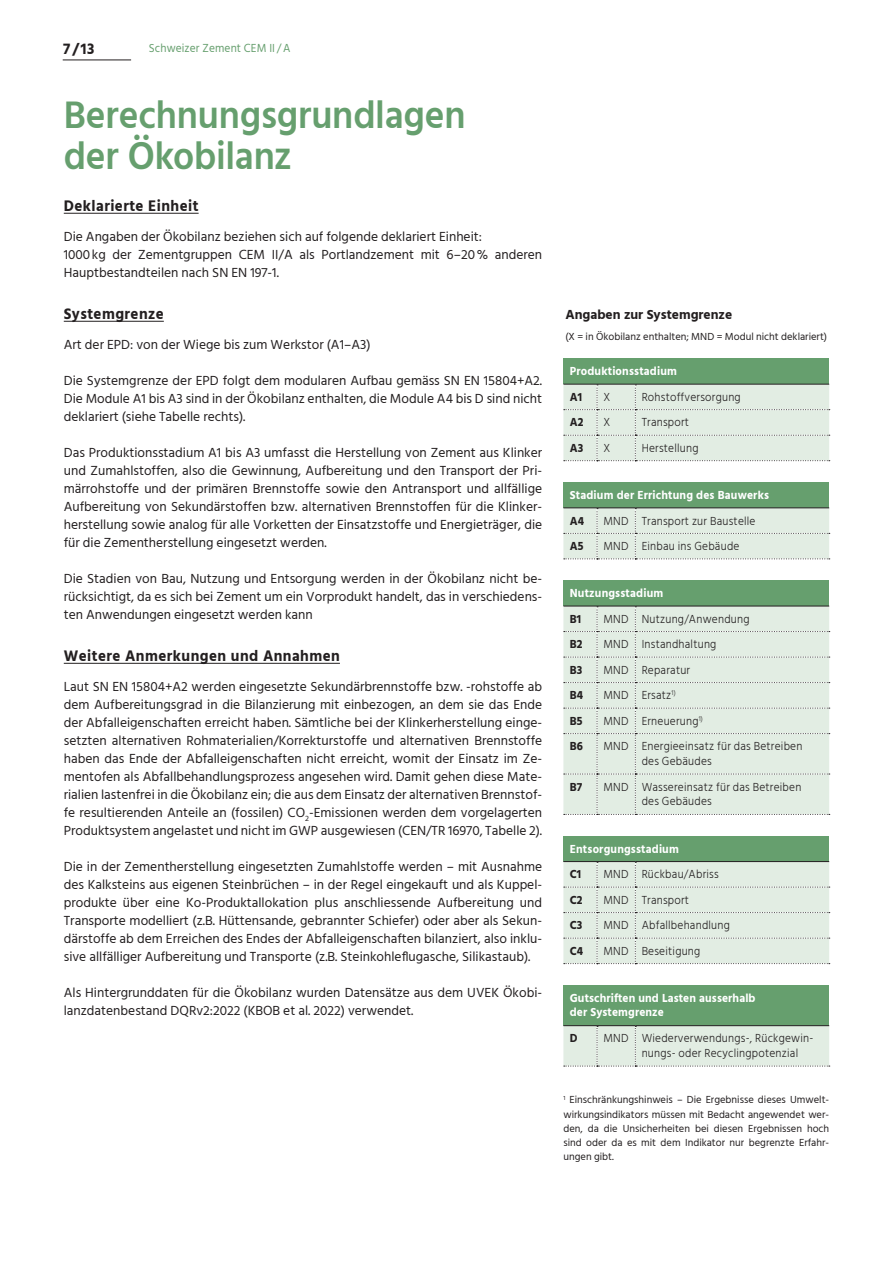
<style>
.page{position:relative;width:893px;height:1263px;background:#fff}
.page>*{position:absolute;margin:0;border:0;box-sizing:border-box;transform-origin:0 0}
.Titel{font:600 39.3px "Hind Siliguri";letter-spacing:-.005em;color:#669f6e;scale:.95 1}
.Untertitel{font:700 15.75px "Hind Siliguri";letter-spacing:.03em;color:#231f20;scale:.95 1}
.Lauftext{font:13.5px/18px "Hind Siliguri";color:#231f20;text-align:justify}
.t1{font:700 13.5px "Hind Siliguri";color:#231f20}
.Tabelle{font:300 12px/14.2px "Hind Siliguri";letter-spacing:.02em;color:#231f20;scale:.95 1}
.Tabelle_bold_weiss{font:700 12px "Hind Siliguri";letter-spacing:.015em;color:#fff;scale:.95 1}
.Tabelle_bold{font:700 12px "Hind Siliguri";letter-spacing:.01em;color:#fff;scale:.95 1}
.Tabelle_bold-2{font:700 12px "Hind Siliguri";letter-spacing:.01em;color:#231f20;scale:.95 1}
.t2{font:12px "Hind Siliguri";letter-spacing:.01em;color:#669f6e;scale:.95 1}
.Fusszeile{font:10.5px/14.2px "Hind Siliguri";color:#231f20;text-align:justify}
</style>
<div class="page">
<hr style="left:63px;top:60px;width:68px;height:1px;background:#231f20">
<hr style="left:64px;top:213px;width:135px;height:1px;background:#231f20">
<hr style="left:64px;top:321px;width:100px;height:1px;background:#231f20">
<hr style="left:64px;top:663px;width:276px;height:1px;background:#231f20">
<div style="left:563px;top:359px;width:266px;height:25px;background:#669f6e"></div>
<svg style="left:563px;top:384px;width:267px;height:77px"></svg>
<div style="left:563px;top:482px;width:266px;height:26px;background:#669f6e"></div>
<hr style="left:563px;top:507px;width:34px;height:1px;background:#231f20">
<hr style="left:597px;top:507px;width:38px;height:1px;background:#231f20">
<hr style="left:635px;top:507px;width:194px;height:1px;background:#231f20">
<svg style="left:563px;top:508px;width:267px;height:51px"></svg>
<div style="left:563px;top:580px;width:266px;height:26px;background:#669f6e"></div>
<hr style="left:563px;top:606px;width:34px;height:1px;background:#231f20">
<div style="left:564px;top:606px;width:266px;height:209px;background:#e2ede3"></div>
<div style="left:563px;top:836px;width:266px;height:25px;background:#669f6e"></div>
<svg style="left:563px;top:861px;width:267px;height:103px"></svg>
<div style="left:563px;top:985px;width:266px;height:41px;background:#669f6e"></div>
<hr style="left:563px;top:1025px;width:34px;height:1px;background:#231f20">
<hr style="left:597px;top:1025px;width:38px;height:1px;background:#231f20">
<hr style="left:635px;top:1025px;width:194px;height:1px;background:#231f20">
<svg style="left:563px;top:1026px;width:267px;height:41px"></svg>
<p class="Untertitel" style="left:63px;top:36px;width:34px">7/13</p>
<p class="t2" style="left:149px;top:40px;width:150px">Schweizer Zement CEM II /A</p>
<p class="Titel" style="left:64px;top:86px;width:424px">Berechnungsgrundlagen</p>
<p class="Titel" style="left:64px;top:126px;width:242px">der Ökobilanz</p>
<p class="Untertitel" style="left:64px;top:193px;width:143px">Deklarierte Einheit</p>
<p class="Lauftext" style="left:64px;top:228px;width:420px">Die Angaben der Ökobilanz beziehen sich auf folgende deklariert Einheit:</p>
<p class="Lauftext" style="left:64px;top:246px;width:480px">1000kg der Zementgruppen CEM II/A als Portlandzement mit 6–20% anderen<br>Hauptbestandteilen nach SN EN 197-1.</p>
<p class="Untertitel" style="left:64px;top:301px;width:107px">Systemgrenze</p>
<p class="Lauftext" style="left:64px;top:336px;width:308px">Art der EPD: von der Wiege bis zum Werkstor (A1–A3)</p>
<p class="Lauftext" style="left:64px;top:372px;width:480px">Die Systemgrenze der EPD folgt dem modularen Aufbau gemäss SN EN 15804+A2.<br>Die Module A1 bis A3 sind in der Ökobilanz enthalten, die Module A4 bis D sind nicht deklariert (siehe Tabelle rechts).</p>
<p class="Lauftext" style="left:64px;top:444px;width:480px">Das Produktionsstadium A1 bis A3 umfasst die Herstellung von Zement aus Klinker und Zumahlstoffen, also die Gewinnung, Aufbereitung und den Transport der Pri&shy;märrohstoffe und der primären Brennstoffe sowie den Antransport und allfällige Aufbereitung von Sekundärstoffen bzw. alternativen Brennstoffen für die Klinker&shy;herstellung sowie analog für alle Vorketten der Einsatzstoffe und Energieträger, die für die Zementherstellung eingesetzt werden.</p>
<p class="Lauftext" style="left:64px;top:570px;width:480px">Die Stadien von Bau, Nutzung und Entsorgung werden in der Ökobilanz nicht be&shy;rücksichtigt, da es sich bei Zement um ein Vorprodukt handelt, das in verschiedens&shy;ten Anwendungen eingesetzt werden kann</p>
<p class="Untertitel" style="left:64px;top:643px;width:292px">Weitere Anmerkungen und Annahmen</p>
<p class="Lauftext" style="left:64px;top:678px;width:480px">Laut SN EN 15804+A2 werden eingesetzte Sekundärbrennstoffe bzw. -rohstoffe ab dem Aufbereitungsgrad in die Bilanzierung mit einbezogen, an dem sie das Ende der Abfalleigenschaften erreicht haben. Sämtliche bei der Klinkerherstellung einge&shy;setzten alternativen Rohmaterialien/Korrekturstoffe und alternativen Brennstoffe haben das Ende der Abfalleigenschaften nicht erreicht, womit der Einsatz im Ze&shy;mentofen als Abfallbehandlungsprozess angesehen wird. Damit gehen diese Mate&shy;rialien lastenfrei in die Ökobilanz ein; die aus dem Einsatz der alternativen Brennstof&shy;fe resultierenden Anteile an (fossilen) CO<sub>2</sub>-Emissionen werden dem vorgelagerten Produktsystem angelastet und nicht im GWP ausgewiesen (CEN/TR 16970, Tabelle 2).</p>
<p class="Lauftext" style="left:64px;top:858px;width:480px">Die in der Zementherstellung eingesetzten Zumahlstoffe werden – mit Ausnahme des Kalksteins aus eigenen Steinbrüchen – in der Regel eingekauft und als Kuppel&shy;produkte über eine Ko-Produktallokation plus anschliessende Aufbereitung und Transporte modelliert (z.B. Hüttensande, gebrannter Schiefer) oder aber als Sekun&shy;därstoffe ab dem Erreichen des Endes der Abfalleigenschaften bilanziert, also inklu&shy;sive allfälliger Aufbereitung und Transporte (z.B. Steinkohleflugasche, Silikastaub).</p>
<p class="Lauftext" style="left:64px;top:984px;width:480px">Als Hintergrunddaten für die Ökobilanz wurden Datensätze aus dem UVEK Ökobi&shy;lanzdatenbestand DQRv2:2022 (KBOB et al. 2022) verwendet.</p>
<p class="t1" style="left:565px;top:303px;width:168px">Angaben zur Systemgrenze</p>
<p class="Fusszeile" style="left:565px;top:330px;width:263px">(X = in Ökobilanz enthalten; MND = Modul nicht deklariert)</p>
<p class="Tabelle_bold_weiss" style="left:570px;top:362px;width:114px">Produktionsstadium</p>
<p class="Tabelle_bold-2" style="left:570px;top:388px;width:14px">A1</p>
<p class="Tabelle" style="left:603px;top:390px;width:9px">X</p>
<p class="Tabelle" style="left:642px;top:390px;width:106px">Rohstoffversorgung</p>
<p class="Tabelle_bold-2" style="left:570px;top:413px;width:16px">A2</p>
<p class="Tabelle" style="left:603px;top:415px;width:9px">X</p>
<p class="Tabelle" style="left:642px;top:415px;width:51px">Transport</p>
<p class="Tabelle_bold-2" style="left:570px;top:439px;width:16px">A3</p>
<p class="Tabelle" style="left:603px;top:441px;width:9px">X</p>
<p class="Tabelle" style="left:642px;top:441px;width:61px">Herstellung</p>
<p class="Tabelle_bold_weiss" style="left:570px;top:486px;width:211px">Stadium der Errichtung des Bauwerks</p>
<p class="Tabelle_bold-2" style="left:570px;top:511px;width:17px">A4</p>
<p class="Tabelle" style="left:603px;top:513px;width:28px">MND</p>
<p class="Tabelle" style="left:642px;top:513px;width:121px">Transport zur Baustelle</p>
<p class="Tabelle_bold-2" style="left:570px;top:537px;width:16px">A5</p>
<p class="Tabelle" style="left:603px;top:539px;width:28px">MND</p>
<p class="Tabelle" style="left:642px;top:539px;width:104px">Einbau ins Gebäude</p>
<p class="Tabelle_bold_weiss" style="left:570px;top:584px;width:100px">Nutzungsstadium</p>
<p class="Tabelle_bold-2" style="left:570px;top:609px;width:13px">B1</p>
<p class="Tabelle" style="left:603px;top:612px;width:28px">MND</p>
<p class="Tabelle" style="left:642px;top:612px;width:115px">Nutzung/Anwendung</p>
<p class="Tabelle_bold-2" style="left:570px;top:635px;width:15px">B2</p>
<p class="Tabelle" style="left:603px;top:637px;width:28px">MND</p>
<p class="Tabelle" style="left:642px;top:637px;width:80px">Instandhaltung</p>
<p class="Tabelle_bold-2" style="left:570px;top:660px;width:15px">B3</p>
<p class="Tabelle" style="left:603px;top:663px;width:28px">MND</p>
<p class="Tabelle" style="left:642px;top:663px;width:53px">Reparatur</p>
<p class="Tabelle_bold-2" style="left:570px;top:686px;width:16px">B4</p>
<p class="Tabelle" style="left:603px;top:688px;width:28px">MND</p>
<p class="Tabelle" style="left:642px;top:688px;width:37px">Ersatz<sup>1)</sup></p>
<p class="Tabelle_bold-2" style="left:570px;top:711px;width:15px">B5</p>
<p class="Tabelle" style="left:603px;top:714px;width:28px">MND</p>
<p class="Tabelle" style="left:642px;top:714px;width:66px">Erneuerung<sup>1)</sup></p>
<p class="Tabelle_bold-2" style="left:570px;top:737px;width:15px">B6</p>
<p class="Tabelle" style="left:603px;top:739px;width:28px">MND</p>
<p class="Tabelle" style="left:642px;top:739px;width:171px">Energieeinsatz für das Betreiben des Gebäudes</p>
<p class="Tabelle_bold-2" style="left:570px;top:777px;width:15px">B7</p>
<p class="Tabelle" style="left:603px;top:779px;width:28px">MND</p>
<p class="Tabelle" style="left:642px;top:779px;width:170px">Wassereinsatz für das Betreiben des Gebäudes</p>
<p class="Tabelle_bold_weiss" style="left:570px;top:839px;width:116px">Entsorgungsstadium</p>
<p class="Tabelle_bold-2" style="left:570px;top:865px;width:14px">C1</p>
<p class="Tabelle" style="left:603px;top:867px;width:28px">MND</p>
<p class="Tabelle" style="left:642px;top:867px;width:83px">Rückbau/Abriss</p>
<p class="Tabelle_bold-2" style="left:570px;top:890px;width:15px">C2</p>
<p class="Tabelle" style="left:603px;top:893px;width:28px">MND</p>
<p class="Tabelle" style="left:642px;top:893px;width:51px">Transport</p>
<p class="Tabelle_bold-2" style="left:570px;top:916px;width:15px">C3</p>
<p class="Tabelle" style="left:603px;top:918px;width:28px">MND</p>
<p class="Tabelle" style="left:642px;top:918px;width:94px">Abfallbehandlung</p>
<p class="Tabelle_bold-2" style="left:570px;top:941px;width:16px">C4</p>
<p class="Tabelle" style="left:603px;top:944px;width:28px">MND</p>
<p class="Tabelle" style="left:642px;top:944px;width:63px">Beseitigung</p>
<p class="Tabelle_bold" style="left:570px;top:989px;width:197px">Gutschriften und Lasten ausserhalb</p>
<p class="Tabelle_bold" style="left:570px;top:1003px;width:101px">der Systemgrenze</p>
<p class="Tabelle_bold-2" style="left:570px;top:1029px;width:10px">D</p>
<p class="Tabelle" style="left:603px;top:1031px;width:28px">MND</p>
<p class="Tabelle" style="left:642px;top:1031px;width:182px">Wiederverwendungs-, Rückgewin&shy;nungs- oder Recyclingpotenzial</p>
<p class="Fusszeile" style="left:563px;top:1093px;width:267px"><sup>1</sup> Einschränkungshinweis – Die Ergebnisse dieses Umwelt&shy;wirkungsindikators müssen mit Bedacht angewendet wer&shy;den, da die Unsicherheiten bei diesen Ergebnissen hoch sind oder da es mit dem Indikator nur begrenzte Erfahr&shy;ungen gibt.</p>
</div>
